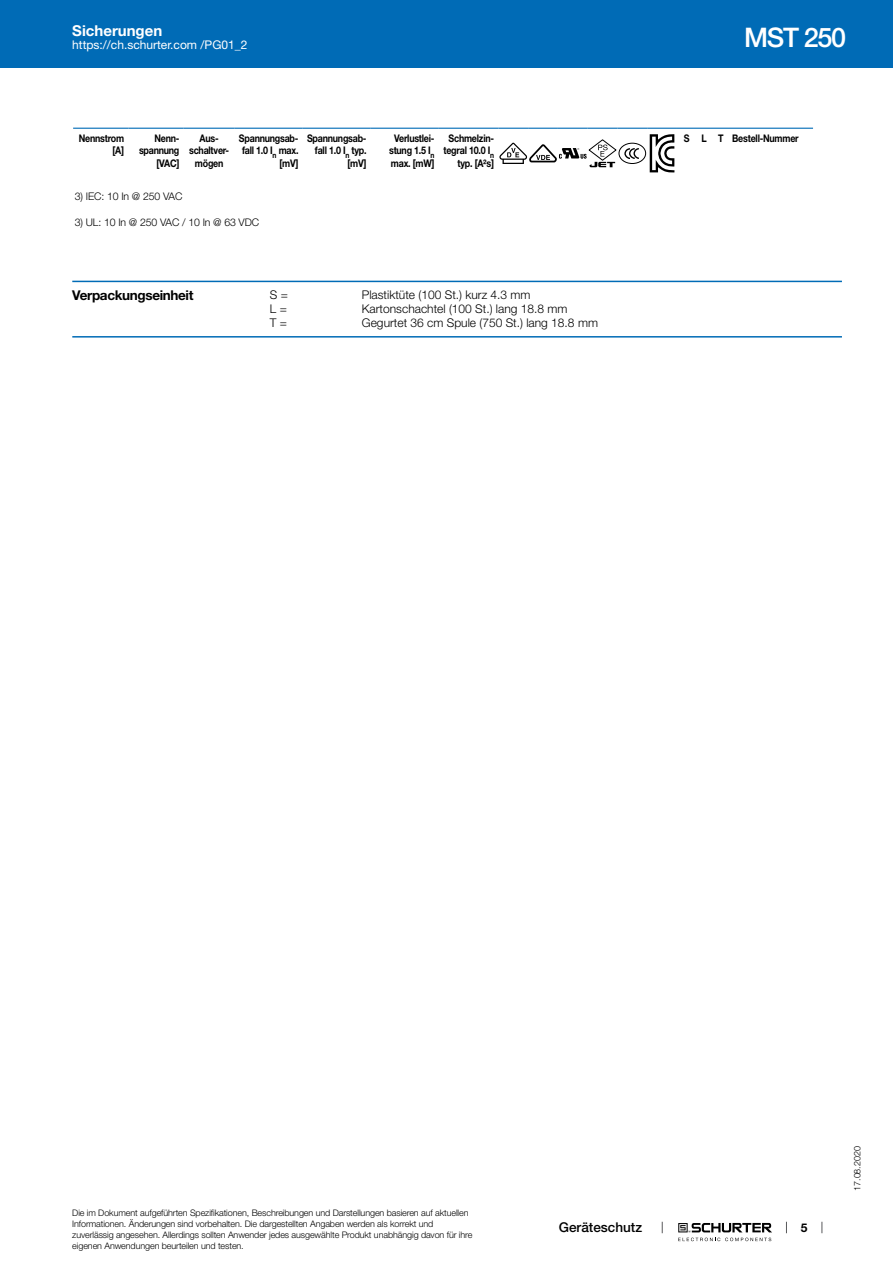
<style>
.page{position:relative;width:893px;height:1263px;background:#fff}
.page>*{position:absolute;margin:0;border:0;box-sizing:border-box;transform-origin:0 0}
.t1{font:500 27px "Helvetica Neue LT";letter-spacing:-.05em;color:#fff}
.t2{font:700 15px "Helvetica Neue LT";color:#fff}
.t3{font:700 13.5px "Helvetica Neue LT";letter-spacing:-.025em;color:#000}
.t4{font:500 13.5px "Helvetica Neue LT";color:#000}
.t5{font:300 12px "Helvetica Neue LT";color:#000}
.t6{font:12px "Helvetica Neue LT";color:#fff}
.t7{font:700 12px "Helvetica Neue LT";color:#000}
.t8{font:700 10.5px/12.6px "Helvetica Neue LT";letter-spacing:-.025em;color:#000;text-align:right;scale:.85 1}
.t9{font:300 10.5px "Helvetica Neue LT";letter-spacing:-.01em;color:#000}
.t10{font:300 9px/10.8px "Helvetica Neue LT";letter-spacing:-.01em;color:#000}
</style>
<div class="page">
<svg style="left:678px;top:1223px;width:94px;height:18px"></svg>
<div style="left:0;top:0;width:893px;height:68px;background:#006bb6"></div>
<svg style="left:73px;top:128px;width:740px;height:45px"></svg>
<hr style="left:72px;top:281px;width:770px;height:1px;background:#006bb6">
<hr style="left:72px;top:336px;width:770px;height:2px;background:#006bb6">
<h2 class="t2" style="left:72px;top:21px;width:92px">Sicherungen</h2>
<h3 class="t6" style="left:72px;top:38px;width:177px">https://ch.schurter.com /PG01_2</h3>
<h1 class="t1" style="left:744px;top:21px;width:103px">MST 250</h1>
<p class="t8" style="left:79px;top:131px;width:55px">Nennstrom [A]</p>
<p class="t8" style="left:139px;top:131px;width:49px">Nenn&shy;spannung [VAC]</p>
<p class="t8" style="left:189px;top:131px;width:49px;text-align:center">Aus&shy;schaltver&shy;mögen</p>
<p class="t8" style="left:239px;top:131px;width:72px">Spannungsab&shy;fall 1.0 I<sub>n</sub> max. [mV]</p>
<p class="t8" style="left:307px;top:131px;width:72px">Spannungsab&shy;fall 1.0 I<sub>n</sub> typ. [mV]</p>
<p class="t8" style="left:389px;top:131px;width:55px;text-align:center">Verlustlei&shy;stung 1.5 I<sub>n </sub>max. [mW]</p>
<p class="t8" style="left:443px;top:131px;width:61px">Schmelzin&shy;tegral 10.0 I<sub>n </sub>typ. [A²s]</p>
<p class="t8" style="left:684px;top:131px;width:137px">S L T Bestell-Nummer</p>
<p class="t9" style="left:75px;top:190px;width:109px">3) IEC: 10 In @ 250 VAC</p>
<p class="t9" style="left:75px;top:216px;width:186px">3) UL: 10 In @ 250 VAC / 10 In @ 63 VDC</p>
<h3 class="t3" style="left:72px;top:287px;width:123px">Verpackungseinheit</h3>
<h3 class="t5" style="left:270px;top:287px;width:20px">S =</h3>
<h3 class="t5" style="left:362px;top:287px;width:170px">Plastiktüte (100 St.) kurz 4.3 mm</h3>
<h3 class="t5" style="left:270px;top:301px;width:18px">L =</h3>
<h3 class="t5" style="left:362px;top:301px;width:207px">Kartonschachtel (100 St.) lang 18.8 mm</h3>
<h3 class="t5" style="left:270px;top:316px;width:19px">T =</h3>
<h3 class="t5" style="left:362px;top:316px;width:238px">Gegurtet 36 cm Spule (750 St.) lang 18.8 mm</h3>
<p class="t10" style="left:72px;top:1207px;width:402px">Die im Dokument aufgeführten Spezifikationen, Beschreibungen und Darstellungen basieren auf aktuellen Informationen. Änderungen sind vorbehalten. Die dargestellten Angaben werden als korrekt und zuverlässig angesehen. Allerdings sollten Anwender jedes ausgewählte Produkt unabhängig davon für ihre eigenen Anwendungen beurteilen und testen.</p>
<h3 class="t4" style="left:559px;top:1219px;width:85px">Geräteschutz</h3>
<h3 class="t7" style="left:801px;top:1220px;width:8px">5</h3>
<p class="t10" style="left:852px;top:1191px;width:46px;rotate:-90deg">17.08.2020</p>
</div>
